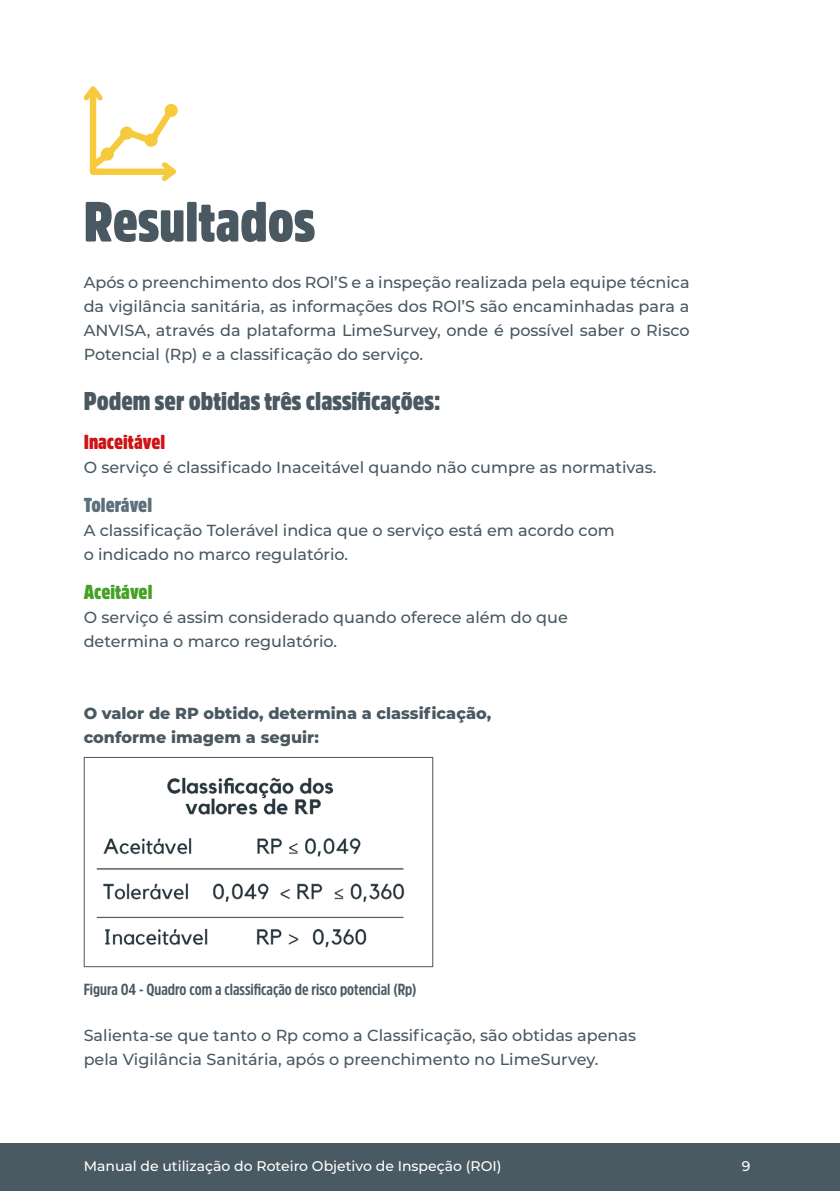
<style>
.page{position:relative;width:840px;height:1191px;background:#fff}
.page>*{position:absolute;margin:0;border:0;box-sizing:border-box;transform-origin:0 0}
.t1{font:900 56px "Amsi Pro Cond";color:#495861}
.t2{font:900 25.4px "Amsi Pro Cond";color:#495861}
.t3{font:900 20px "Amsi Pro Cond";color:#ce1417}
.t4{font:900 20px "Amsi Pro Cond";color:#5c707b}
.t5{font:900 20px "Amsi Pro Cond";color:#45a123}
.t6{font:500 16px/24px "Montserrat";color:#495861}
.t7{font:800 16px/24px "Montserrat";color:#495861}
.t8{font:700 16px "Amsi Pro Cond";color:#4a5a62}
.t9{font:500 14px "Montserrat";color:#fff}
</style>
<div class="page">
<svg style="left:83px;top:86px;width:95px;height:95px"></svg>
<div style="left:101px;top:148px;width:13px;height:13px;background:#f6ca3c;border-radius:50%"></div>
<div style="left:144px;top:134px;width:13px;height:13px;background:#f6ca3c;border-radius:50%"></div>
<div style="left:120px;top:126px;width:13px;height:14px;background:#f6ca3c;border-radius:50%"></div>
<div style="left:164px;top:104px;width:14px;height:13px;background:#f6ca3c;border-radius:50%"></div>
<img style="left:96px;top:777px;width:309px;height:171px">
<div style="left:84px;top:757px;width:349px;height:210px;border:1px solid #4a5a62"></div>
<div style="left:0;top:1143px;width:839px;height:48px;background:#4a5a62"></div>
<h1 class="t1" style="left:84px;top:183px;width:233px">Resultados</h1>
<p class="t6" style="left:84px;top:270px;width:607px;text-align:justify">Após o preenchimento dos ROl’S e a inspeção realizada pela equipe técnica da vigilância sanitária, as informações dos ROl’S são encaminhadas para a ANVISA, através da plataforma LimeSurvey, onde é possível saber o Risco Potencial (Rp) e a classificação do serviço.</p>
<h2 class="t2" style="left:84px;top:384px;width:358px">Podem ser obtidas três classificações:</h2>
<p class="t3" style="left:84px;top:428px;width:83px">Inaceitável</p>
<p class="t6" style="left:84px;top:455px;width:574px">O serviço é classificado Inaceitável quando não cumpre as normativas.</p>
<p class="t4" style="left:84px;top:491px;width:70px">Tolerável</p>
<p class="t6" style="left:84px;top:518px;width:532px">A classificação Tolerável indica que o serviço está em acordo com o indicado no marco regulatório.</p>
<p class="t5" style="left:84px;top:578px;width:70px">Aceitável</p>
<p class="t6" style="left:84px;top:605px;width:485px">O serviço é assim considerado quando oferece além do que determina o marco regulatório.</p>
<p class="t7" style="left:84px;top:700px;width:409px">O valor de RP obtido, determina a classificação, conforme imagem a seguir:</p>
<p class="t8" style="left:84px;top:978px;width:334px">Figura 04 - Quadro com a classificação de risco potencial (Rp)</p>
<p class="t6" style="left:84px;top:1023px;width:553px">Salienta-se que tanto o Rp como a Classificação, são obtidas apenas pela Vigilância Sanitária, após o preenchimento no LimeSurvey.</p>
<p class="t9" style="left:84px;top:1155px;width:419px">Manual de utilização do Roteiro Objetivo de Inspeção (ROI)</p>
<p class="t9" style="left:741px;top:1155px;width:10px">9</p>
</div>
